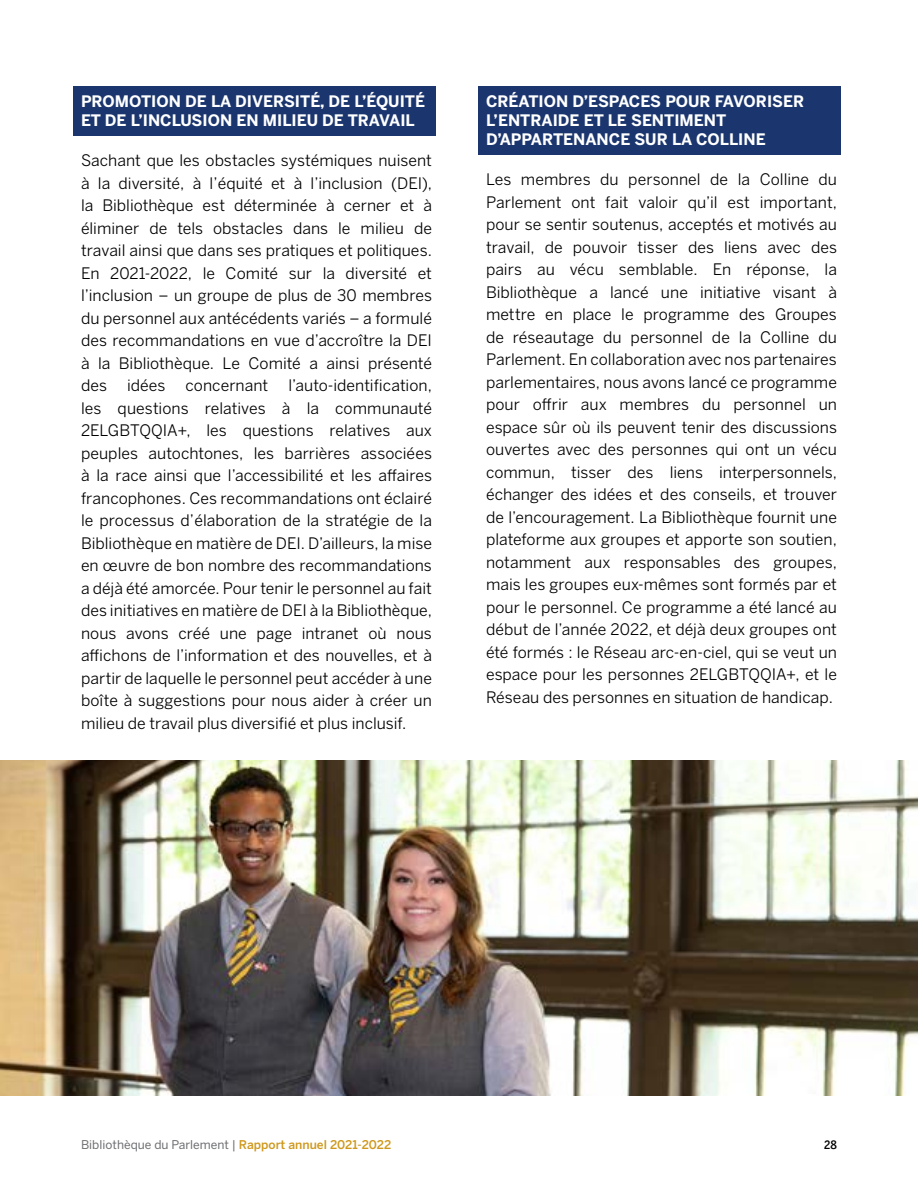
<style>
.page{position:relative;width:918px;height:1188px;background:#fff}
.page>*{position:absolute;margin:0;border:0;box-sizing:border-box;transform-origin:0 0}
.Body{font:15.75px/22.5px "Benton Sans";color:#000;text-align:justify}
.H2_Blue{font:700 15.75px/18.9px "Benton Sans";color:#fff}
.t1{font:12px "Benton Sans";color:#6d6e71}
.t2{font:500 11.55px "Benton Sans Condensed";color:#000;scale:1.04 1}
.s1{font-weight:500;color:#cf981c}
</style>
<div class="page">
<div style="left:73px;top:86px;width:362px;height:50px;background:#1b366f"></div>
<img style="left:0;top:760px;width:918px;height:335px">
<div style="left:478px;top:86px;width:362px;height:69px;background:#1b366f"></div>
<h2 class="H2_Blue" style="left:81px;top:92px;width:346px">PROMOTION DE LA DIVERSITÉ, DE L’ÉQUITÉ<br>ET DE L’INCLUSION EN MILIEU DE TRAVAIL</h2>
<p class="Body" style="left:81px;top:149px;width:353px">Sachant que les obstacles systémiques nuisent à la diversité, à l’équité et à l’inclusion (DEI), la Bibliothèque est déterminée à cerner et à éliminer de tels obstacles dans le milieu de travail ainsi que dans ses pratiques et politiques.<br>En 2021-2022, le Comité sur la diversité et l’inclusion – un groupe de plus de 30 membres du personnel aux antécédents variés – a formulé des recommandations en vue d’accroître la DEI à la Bibliothèque. Le Comité a ainsi présenté des</p>
<p class="Body" style="left:81px;top:374px;width:353px;text-indent:207px">l’auto-identification, les questions relatives à la communauté 2ELGBTQQIA+, les questions relatives aux peuples autochtones, les barrières associées à la race ainsi que l’accessibilité et les affaires francophones. Ces recommandations ont éclairé le processus d’élaboration de la stratégie de la Bibliothèque en matière de DEI. D’ailleurs, la mise en œuvre de bon nombre des recommandations a déjà été amorcée. Pour tenir le personnel au fait des initiatives en matière de DEI à la Bibliothèque, nous avons créé une page intranet où nous affichons de l’information et des nouvelles, et à partir de laquelle le personnel peut accéder à une boîte à suggestions pour nous aider à créer un milieu de travail plus diversifié et plus inclusif.</p>
<p class="Body" style="left:127px;top:374px;width:40px">idées</p>
<p class="Body" style="left:186px;top:374px;width:84px">concernant</p>
<h2 class="H2_Blue" style="left:486px;top:92px;width:320px">CRÉATION D’ESPACES POUR FAVORISER<br>L’ENTRAIDE ET LE SENTIMENT<br>D’APPARTENANCE SUR LA COLLINE</h2>
<p class="Body" style="left:486px;top:168px;width:353px">Les membres du personnel de la Colline du Parlement ont fait valoir qu’il est important, pour se sentir soutenus, acceptés et motivés au travail, de pouvoir tisser des liens avec des pairs au vécu semblable. En réponse, la Bibliothèque a lancé une initiative visant à mettre en place le programme des Groupes de réseautage du personnel de la Colline du Parlement. En collaboration avec nos partenaires parlementaires, nous avons lancé ce programme pour offrir aux membres du personnel un espace sûr où ils peuvent tenir des discussions ouvertes avec des personnes qui ont un vécu commun, tisser des liens interpersonnels, échanger des idées et des conseils, et trouver de l’encouragement. La Bibliothèque fournit une plateforme aux groupes et apporte son soutien, notamment aux responsables des groupes, mais les groupes eux-mêmes sont formés par et pour le personnel. Ce programme a été lancé au début de l’année 2022, et déjà deux groupes ont été formés : le Réseau arc-en-ciel, qui se veut un espace pour les personnes 2ELGBTQQIA+, et le Réseau des personnes en situation de handicap.</p>
<p class="t1" style="left:81px;top:1137px;width:312px">Bibliothèque du Parlement | <span class="s1">Rapport annuel 2021-2022</span></p>
<p class="t2" style="left:824px;top:1138px;width:14px">28</p>
</div>
